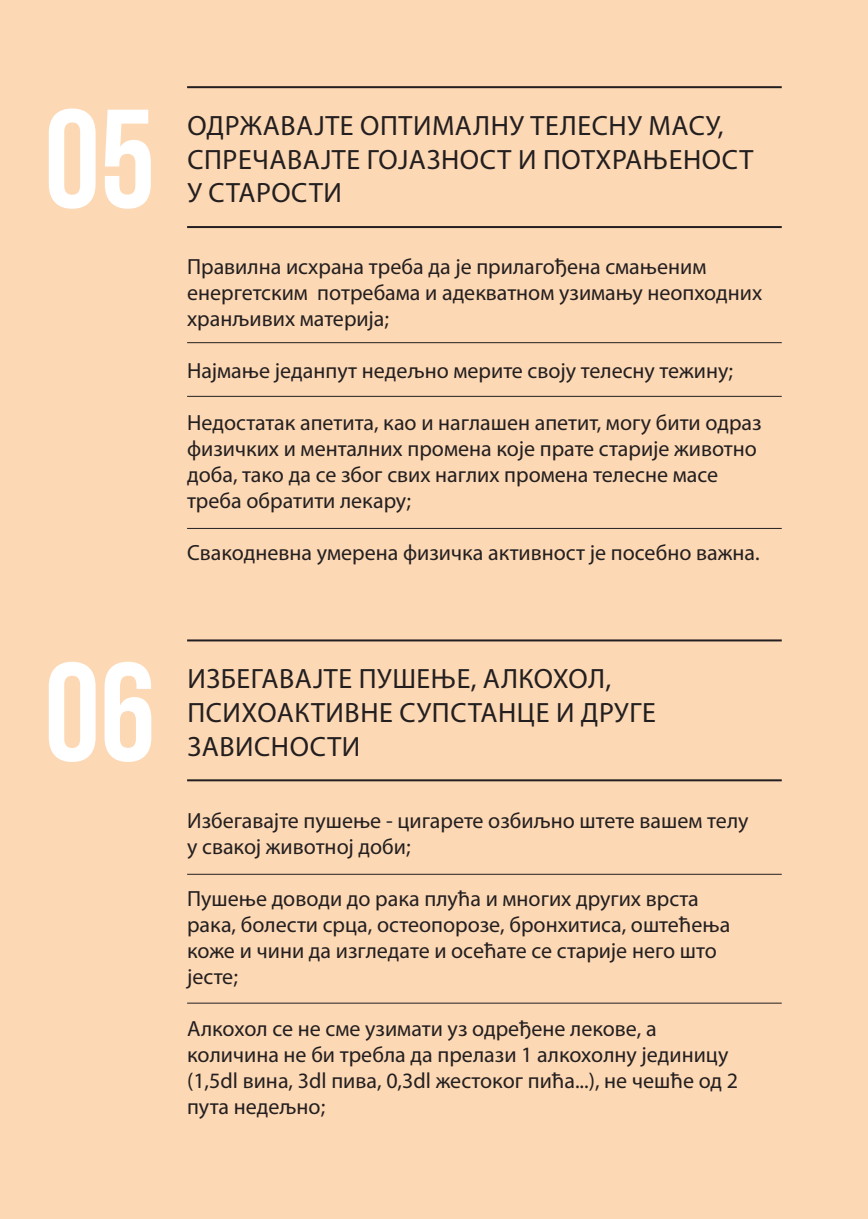
<style>
.page{position:relative;width:868px;height:1219px;background:#fff}
.page>*{position:absolute;margin:0;border:0;box-sizing:border-box;transform-origin:0 0}
.t1{font:700 140px "Bebas Neue";color:#fff}
.t2{font:28px/33.6px "Myriad Pro";letter-spacing:.02em;color:#231f20}
.t3{font:22px/26px "Myriad Pro";color:#231f20}
</style>
<div class="page">
<div style="left:0;top:0;width:867px;height:1219px;background:#fdd8b4"></div>
<hr style="left:187px;top:342px;width:594px;height:1px;background:#231f20">
<hr style="left:187px;top:396px;width:594px;height:1px;background:#231f20">
<hr style="left:187px;top:528px;width:594px;height:1px;background:#231f20">
<hr style="left:187px;top:779px;width:594px;height:2px;background:#231f20">
<hr style="left:187px;top:874px;width:594px;height:1px;background:#231f20">
<hr style="left:187px;top:1003px;width:594px;height:1px;background:#231f20">
<hr style="left:187px;top:226px;width:594px;height:2px;background:#231f20">
<hr style="left:187px;top:86px;width:594px;height:2px;background:#231f20">
<hr style="left:187px;top:639px;width:594px;height:2px;background:#231f20">
<p class="t1" style="left:44px;top:82px;width:112px">05</p>
<p class="t2" style="left:187px;top:110px;width:567px">ОДРЖАВАЈТЕ ОПТИМАЛНУ ТЕЛЕСНУ МАСУ,<br>СПРЕЧАВАЈТЕ ГОЈАЗНОСТ И ПОТХРАЊЕНОСТ</p>
<p class="t2" style="left:187px;top:177px;width:156px">У СТАРОСТИ</p>
<p class="t3" style="left:187px;top:254px;width:576px">Правилна исхрана треба да је прилагођена смањеним енергетским потребама и адекватном узимању неопходних хранљивих материја;</p>
<p class="t3" style="left:187px;top:358px;width:547px">Најмање једанпут недељно мерите своју телесну тежину;</p>
<p class="t3" style="left:187px;top:410px;width:576px">Недостатак апетита, као и наглашен апетит, могу бити одраз физичких и менталних промена које прате старије животно доба, тако да се због свих наглих промена телесне масе треба обратити лекару;</p>
<p class="t3" style="left:187px;top:540px;width:574px">Свакодневна умерена физичка активност је посебно важна.</p>
<p class="t1" style="left:44px;top:636px;width:112px">06</p>
<p class="t2" style="left:187px;top:663px;width:470px">ИЗБЕГАВАЈТЕ ПУШЕЊЕ, АЛКОХОЛ,<br>ПСИХОАКТИВНЕ СУПСТАНЦЕ И ДРУГЕ<br>ЗАВИСНОСТИ</p>
<p class="t3" style="left:187px;top:808px;width:562px">Избегавајте пушење - цигарете озбиљно штете вашем телу у свакој животној доби;</p>
<p class="t3" style="left:187px;top:886px;width:544px">Пушење доводи до рака плућа и многих других врста рака, болести срца, остеопорозе, бронхитиса, оштећења коже и чини да изгледате и осећате се старије него што јесте;</p>
<p class="t3" style="left:187px;top:1016px;width:552px">Алкохол се не сме узимати уз одређене лекове, а количина не би требла да прелази 1 алкохолну јединицу (1,5dl вина, 3dl пива, 0,3dl жестоког пића...), не чешће од 2 пута недељно;</p>
</div>
